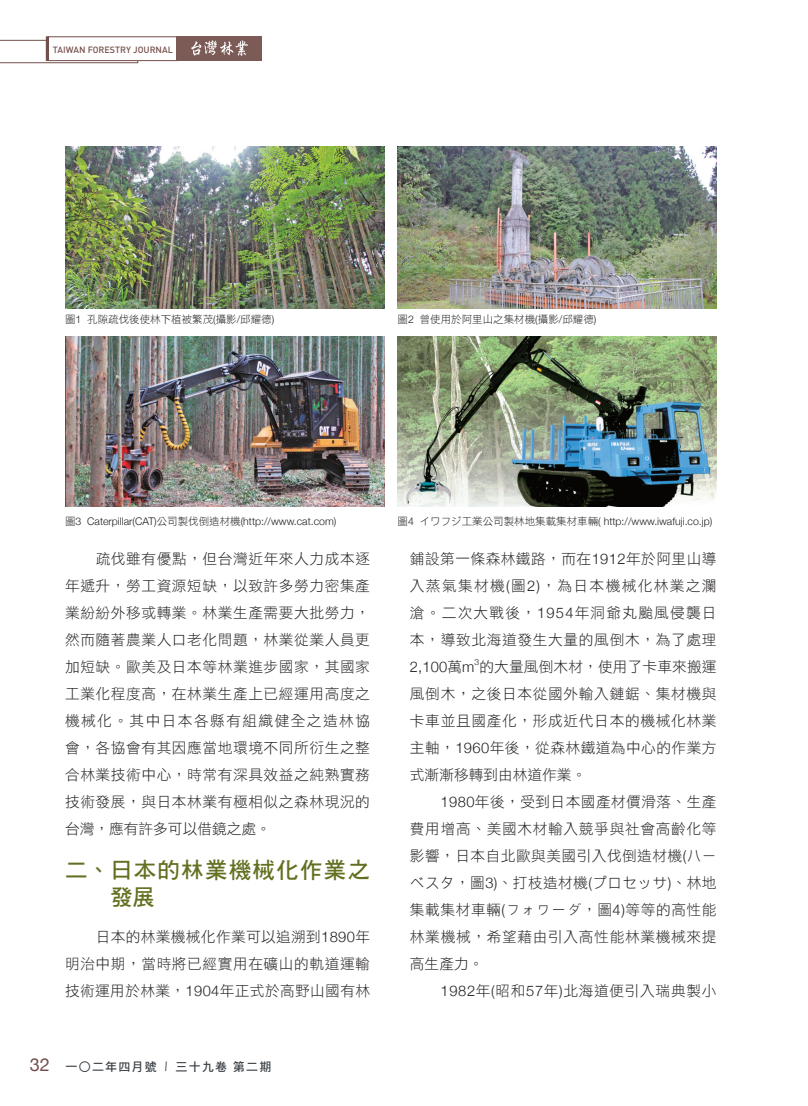
<style>
.page{position:relative;width:808px;height:1106px;background:#fff}
.page>*{position:absolute;margin:0;border:0;box-sizing:border-box;transform-origin:0 0}
.中標{font:22.5px/27px "DF Hei Std W7";letter-spacing:.055em;color:#627021}
.內文{font:14.7px/27px "DF Hei Std W3";letter-spacing:.04em;color:#231f20;text-align:justify}
.t1{font:12px "DF Hei Std W7";letter-spacing:.1em;color:#353b40}
.圖說{font:300 10.5px "Helvetica Neue";color:#231f20}
.圖說-2{font:10.5px "DF Hei Std W3";color:#231f20}
.t2{font:500 9px "DIN";color:#734f4b}
.內文-2{font:300 8.55px "Helvetica Neue";color:#231f20}
.s1{font-family:"Helvetica Neue";font-weight:300}
.s2{font-family:"DF Hei Std W3";font-weight:400}
.s3{font-family:"DF Gothic P Std W3";font-weight:400}
.s4{font-family:"Helvetica Neue";font-size:18px;color:#734f4b}
.s5{font-family:"DF Gothic P Std W3"}
</style>
<div class="page">
<svg style="left:0;top:40px;width:138px;height:23px"></svg>
<div style="left:47px;top:36px;width:132px;height:25px;background:#fff;border:1px solid #734f4b"></div>
<hr style="left:46px;top:36px;width:3px;height:25px;background:#734f4b">
<div style="left:176px;top:36px;width:86px;height:25px;background:#7c5b57"></div>
<img style="left:191px;top:41px;width:57px;height:15px">
<img style="left:66px;top:147px;width:319px;height:161px">
<img style="left:398px;top:147px;width:318px;height:161px">
<img style="left:65px;top:337px;width:319px;height:170px">
<img style="left:398px;top:337px;width:318px;height:170px">
<p class="t2" style="left:53px;top:44px;width:121px">TAIWAN FORESTRY JOURNAL</p>
<p class="圖說-2" style="left:65px;top:314px;width:211px">圖<span class="s1">1</span> 孔隙疏伐後使林下植被繁茂<span class="s1">(</span>攝影<span class="s1">/</span>邱耀德<span class="s1">)</span></p>
<p class="圖說-2" style="left:398px;top:314px;width:200px">圖<span class="s1">2</span> 曾使用於阿里山之集材機<span class="s1">(</span>攝影<span class="s1">/</span>邱耀德<span class="s1">)</span></p>
<p class="圖說" style="left:65px;top:515px;width:273px"><span class="s2">圖</span>3 Caterpillar(CAT)<span class="s2">公司製伐倒造材機</span>(http://www.cat.com)</p>
<p class="圖說" style="left:398px;top:515px;width:316px"><span class="s2">圖</span>4 <span class="s3">イワフジ</span><span class="s2">工業公司製林地集載集材車輛</span>( http://www.iwafuji.co.jp)</p>
<p class="內文" style="left:65px;top:545px;width:306px;text-indent:31px">疏伐雖有優點，但台灣近年來人力成本逐年遞升，勞工資源短缺，以致許多勞力密集產業紛紛外移或轉業。林業生產需要大批勞力，然而隨著農業人口老化問題，林業從業人員更加短缺。歐美及日本等林業進步國家，其國家工業化程度高，在林業生產上已經運用高度之機械化。其中日本各縣有組織健全之造林協會，各協會有其因應當地環境不同所衍生之整合林業技術中心，時常有深具效益之純熟實務技術發展，與日本林業有極相似之森林現況的台灣，應有許多可以借鏡之處。</p>
<p class="中標" style="left:110px;top:856px;width:261px;text-indent:-45px">二、日本的林業機械化作業之發展</p>
<p class="內文" style="left:65px;top:923px;width:307px;text-indent:31px">日本的林業機械化作業可以追溯到<span class="s1">1890</span>年明治中期，當時將已經實用在礦山的軌道運輸技術運用於林業，<span class="s1">1904</span>年正式於高野山國有林</p>
<p class="t1" style="left:30px;top:1059px;width:129px"><span class="s4">32</span> 一○二年四月號</p>
<p class="t1" style="left:176px;top:1059px;width:97px">三十九卷第二期</p>
<p class="內文" style="left:410px;top:545px;width:308px">鋪設第一條森林鐵路，而在<span class="s1">1912</span>年於阿里山導入蒸氣集材機<span class="s1">(</span>圖<span class="s1">2)</span>，為日本機械化林業之瀾滄。二次大戰後，<span class="s1">1954</span>年洞爺丸颱風侵襲日本，導致北海道發生大量的風倒木，為了處理<span class="s1">2,100</span>萬<span class="s1">m</span> 的大量風倒木材，使用了卡車來搬運</p>
<p class="內文-2" style="left:475px;top:656px;width:6px">3</p>
<p class="內文" style="left:410px;top:680px;width:308px">風倒木，之後日本從國外輸入鏈鋸、集材機與卡車並且國產化，形成近代日本的機械化林業主軸，<span class="s1">1960</span>年後，從森林鐵道為中心的作業方式漸漸移轉到由林道作業。</p>
<p class="內文" style="left:410px;top:788px;width:308px;text-indent:31px"><span class="s1">1980</span>年後，受到日本國產材價滑落、生產費用增高、美國木材輸入競爭與社會高齡化等影響，日本自北歐與美國引入伐倒造材機<span class="s1">(</span><span class="s5">ハーベスタ</span>，圖<span class="s1">3)</span>、打枝造材機<span class="s1">(</span><span class="s5">プロセッサ</span><span class="s1">)</span>、林地集載集材車輛<span class="s1">(</span>フォワーダ，圖<span class="s1">4)</span>等等的高性能林業機械，希望藉由引入高性能林業機械來提高生產力。</p>
<p class="內文" style="left:441px;top:977px;width:277px"><span class="s1">1982</span>年<span class="s1">(</span>昭和<span class="s1">57</span>年<span class="s1">)</span>北海道便引入瑞典製小</p>
</div>
